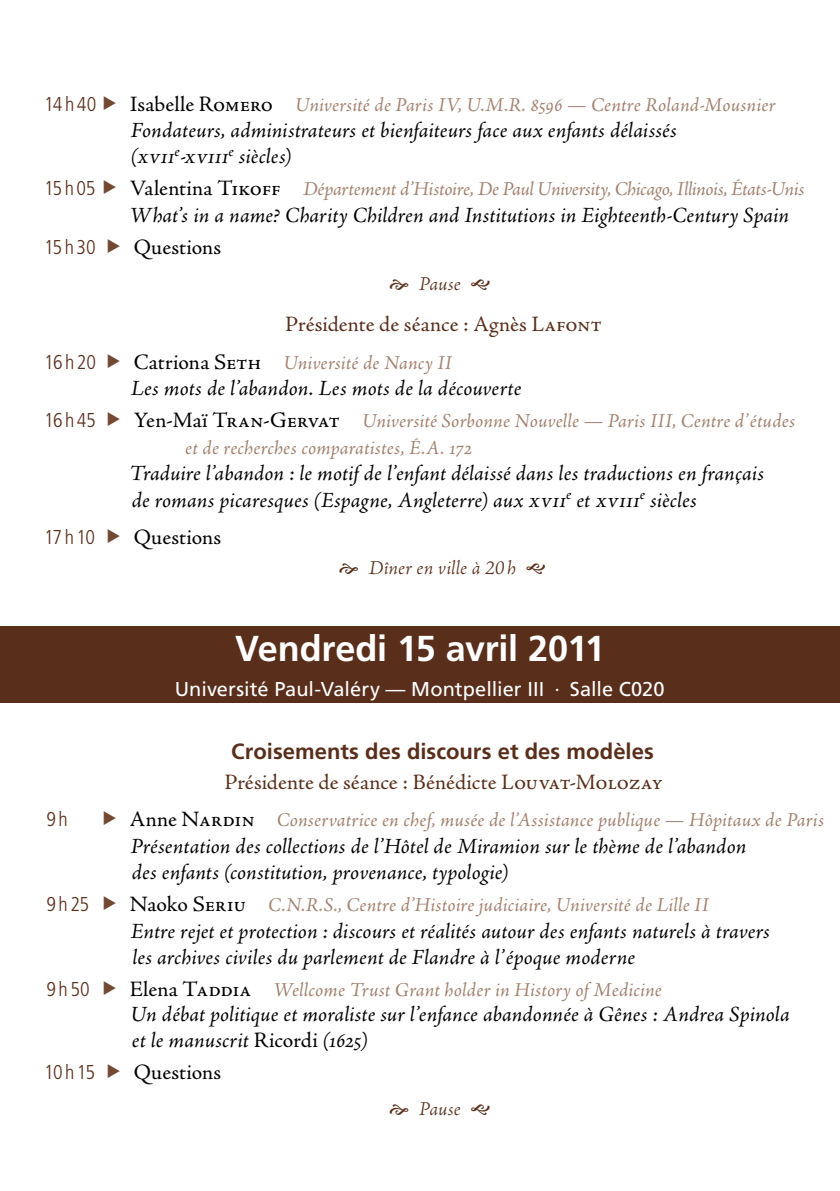
<style>
.page{position:relative;width:840px;height:1191px;background:#fff}
.page>*{position:absolute;margin:0;border:0;box-sizing:border-box;transform-origin:0 0}
.t1{font:700 36px "Frutiger";letter-spacing:-.01em;color:#fff}
.t2{font:italic 22px/26.4px "Adobe Jenson Pro";letter-spacing:.005em;color:#000}
.t3{font:22px "Adobe Jenson Pro";letter-spacing:-.005em;color:#592e1a}
.t4{font:700 22px "Frutiger";letter-spacing:.005em;color:#592e1a}
.t5{font:22px "Adobe Jenson Pro";color:#000}
.t6{font:italic 20px/26.4px "Adobe Jenson Pro";letter-spacing:.005em;color:#a2816e}
.t7{font:italic 20px "Adobe Jenson Pro";letter-spacing:-.02em;color:#a2816e}
.t8{font:20px "Frutiger";color:#fff}
.t9{font:300 condensed 20px "Frutiger";letter-spacing:.125em;color:#592e1a}
.t10{font:italic 300 20px "Adobe Jenson Pro";letter-spacing:.005em;color:#592e1a}
.s1{font-style:normal;font-size:22px;color:#000}
.s2{font-style:normal}
</style>
<div class="page">
<div style="left:0;top:626px;width:839px;height:77px;background:#592e1a"></div>
<p class="t9" style="left:44px;top:92px;width:54px">14h40</p>
<p class="t6" style="left:130px;top:92px;width:646px"><span class="s1">Isabelle Romero</span> Université de Paris IV, U.M.R. 8596 — Centre Roland-Mousnier</p>
<p class="t2" style="left:131px;top:118px;width:547px">Fondateurs, administrateurs et bienfaiteurs face aux enfants délaissés (xvii<sup>e</sup>-xviii<sup>e</sup> siècles)</p>
<p class="t9" style="left:44px;top:177px;width:53px">15h05</p>
<p class="t7" style="left:130px;top:178px;width:675px"><span class="s1">Valentina Tikoff</span> Département d’Histoire, De Paul University, Chicago, Illinois, États-Unis</p>
<p class="t2" style="left:129px;top:203px;width:661px">What’s in a name? Charity Children and Institutions in Eighteenth-Century Spain</p>
<p class="t9" style="left:44px;top:236px;width:53px">15h30</p>
<p class="t5" style="left:134px;top:235px;width:89px">Questions</p>
<p class="t10" style="left:419px;top:272px;width:43px">Pause</p>
<p class="t3" style="left:285px;top:312px;width:318px">Présidente de séance : Agnès Lafont</p>
<p class="t9" style="left:44px;top:350px;width:53px">16h20</p>
<p class="t6" style="left:134px;top:350px;width:319px"><span class="s1">Catriona Seth</span> Université de Nancy II</p>
<p class="t2" style="left:131px;top:376px;width:392px">Les mots de l’abandon. Les mots de la découverte</p>
<p class="t9" style="left:44px;top:409px;width:53px">16h45</p>
<p class="t6" style="left:185px;top:409px;width:611px;text-indent:-51px"><span class="s1">Yen-Maï Tran-Gervat</span> Université Sorbonne Nouvelle — Paris III, Centre d’études et de recherches comparatistes, É.A. 172</p>
<p class="t2" style="left:130px;top:461px;width:635px">Traduire l’abandon : le motif de l’enfant délaissé dans les traductions en français de romans picaresques (Espagne, Angleterre) aux xvii<sup>e</sup> et xviii<sup>e</sup> siècles</p>
<p class="t9" style="left:44px;top:526px;width:52px">17h10</p>
<p class="t5" style="left:134px;top:525px;width:89px">Questions</p>
<p class="t10" style="left:369px;top:557px;width:148px">Dîner en ville à 20 h</p>
<h1 class="t1" style="left:235px;top:627px;width:371px">Vendredi 15 avril 2011</h1>
<p class="t8" style="left:175px;top:677px;width:491px">Université Paul-Valéry — Montpellier III · Salle C020</p>
<p class="t4" style="left:231px;top:738px;width:424px">Croisements des discours et des modèles</p>
<p class="t3" style="left:224px;top:769px;width:439px">Présidente de séance : Bénédicte Louvat-Molozay</p>
<p class="t9" style="left:46px;top:808px;width:23px">9h</p>
<p class="t6" style="left:130px;top:808px;width:695px"><span class="s1">Anne Nardin</span> Conservatrice en chef, musée de l’Assistance publique — Hôpitaux de Paris</p>
<p class="t2" style="left:131px;top:834px;width:617px">Présentation des collections de l’Hôtel de Miramion sur le thème de l’abandon des enfants (constitution, provenance, typologie)</p>
<p class="t9" style="left:46px;top:893px;width:44px">9h25</p>
<p class="t6" style="left:130px;top:893px;width:580px"><span class="s1">Naoko Seriu</span> C.N.R.S., Centre d’Histoire judiciaire, Université de Lille II</p>
<p class="t2" style="left:131px;top:919px;width:640px">Entre rejet et protection : discours et réalités autour des enfants naturels à travers les archives civiles du parlement de Flandre à l’époque moderne</p>
<p class="t9" style="left:46px;top:978px;width:45px">9h50</p>
<p class="t6" style="left:130px;top:978px;width:533px"><span class="s1">Elena Taddia</span> Wellcome Trust Grant holder in History of Medicine</p>
<p class="t2" style="left:130px;top:1002px;width:660px">Un débat politique et moraliste sur l’enfance abandonnée à Gênes : Andrea Spinola et le manuscrit <span class="s2">Ricordi</span> (1625)</p>
<p class="t9" style="left:44px;top:1061px;width:52px">10h15</p>
<p class="t5" style="left:134px;top:1059px;width:89px">Questions</p>
<p class="t10" style="left:419px;top:1097px;width:43px">Pause</p>
</div>
